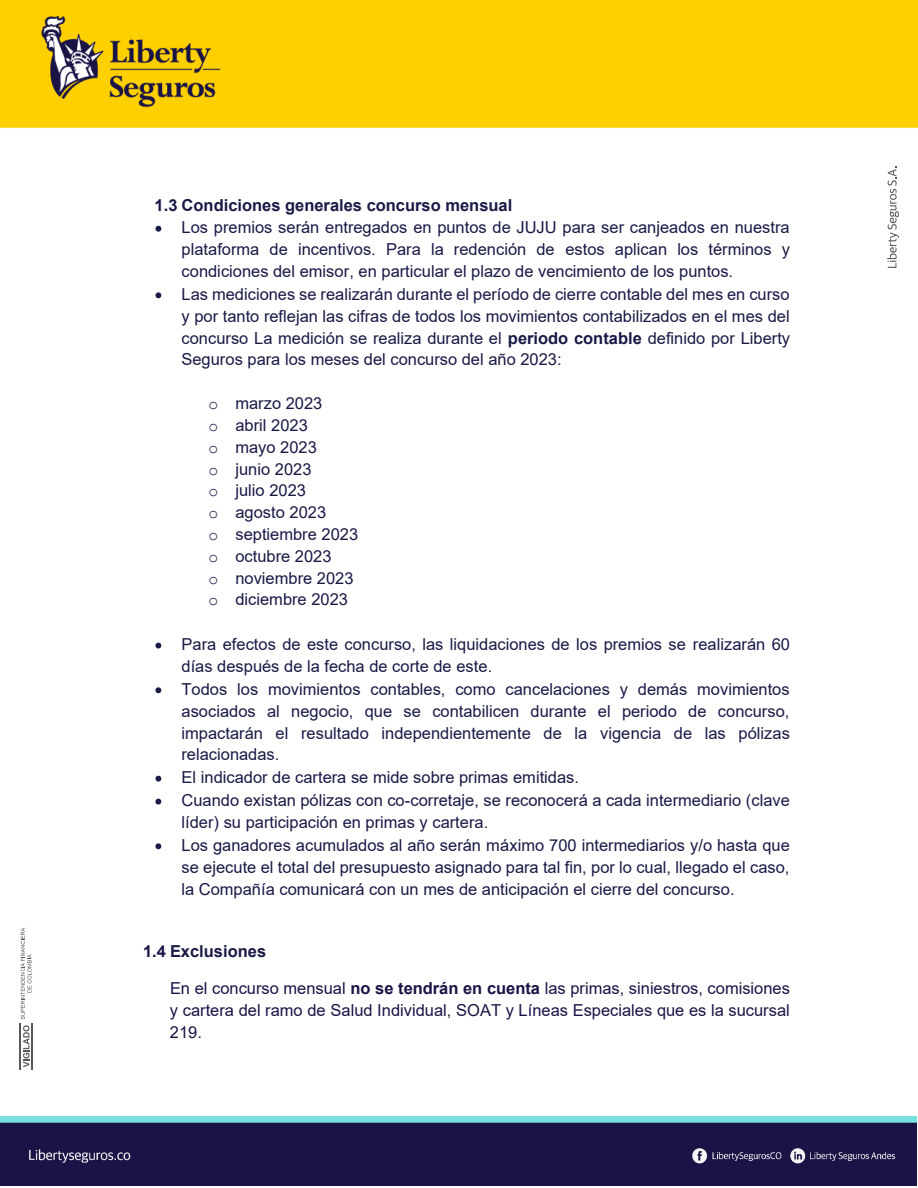
<style>
.page{position:relative;width:918px;height:1188px;background:#fff}
.page>*{position:absolute;margin:0;border:0;box-sizing:border-box;transform-origin:0 0}
.t1{font:16.5px/22.2px "Arial";color:#191a46}
.t2{font:16.5px/21.8px "Arial";color:#1a1446;text-align:justify}
.t3{font:700 16.5px "Arial";color:#191a46}
.s1{font-weight:700}
.s2{font-family:"Courier New"}
.s3{color:#1a1446}
</style>
<div class="page">
<img style="left:0;top:1116px;width:916px;height:69px">
<div style="left:0;top:0;width:918px;height:128px;background:#ffd000"></div>
<svg style="left:155px;top:226px;width:6px;height:6px"></svg>
<svg style="left:155px;top:292px;width:6px;height:6px"></svg>
<svg style="left:155px;top:643px;width:6px;height:6px"></svg>
<svg style="left:155px;top:687px;width:6px;height:6px"></svg>
<svg style="left:155px;top:776px;width:6px;height:6px"></svg>
<svg style="left:155px;top:799px;width:6px;height:6px"></svg>
<svg style="left:155px;top:843px;width:6px;height:6px"></svg>
<svg style="left:23px;top:1025px;width:7px;height:42px"></svg>
<hr style="left:19px;top:1023px;width:1px;height:46px;background:#585856">
<svg style="left:21px;top:928px;width:11px;height:91px"></svg>
<hr style="left:32px;top:1023px;width:1px;height:46px;background:#585856">
<svg style="left:887px;top:167px;width:12px;height:101px"></svg>
<p class="t3" style="left:155px;top:193px;width:359px">1.3 Condiciones generales concurso mensual</p>
<p class="t1" style="left:182px;top:216px;width:610px">Los premios serán entregados en puntos de JUJU para ser canjeados en nuestra plataforma de incentivos. Para la redención de estos aplican los términos y condiciones del emisor, en particular el plazo de vencimiento de los puntos.<br>Las mediciones se realizarán durante el período de cierre contable del mes en curso y por tanto reflejan las cifras de todos los movimientos contabilizados en el mes del concurso La medición se realiza durante el <span class="s1">periodo contable</span> definido por Liberty Seguros para los meses del concurso del año 2023:</p>
<p class="t1" style="left:208px;top:392px;width:151px;line-height:21.8px"><span class="s2">o</span> marzo 2023<br><span class="s2">o</span> abril 2023<br><span class="s2">o</span> mayo 2023<br><span class="s2">o</span> junio 2023<br><span class="s2">o</span> julio 2023<br><span class="s2">o</span> agosto 2023<br><span class="s2">o</span> septiembre 2023 <span class="s2">o</span> octubre 2023<br><span class="s2">o</span> noviembre 2023 <span class="s2">o</span> diciembre 2023</p>
<p class="t1" style="left:181px;top:633px;width:610px">Para efectos de este concurso, las liquidaciones de los premios se realizarán 60 días después de la fecha de corte de este.<br>Todos los movimientos contables, como cancelaciones y demás movimientos asociados al negocio, que se contabilicen durante el periodo de concurso, impactarán el resultado independientemente de la vigencia de las pólizas relacionadas.<br>El indicador de cartera se mide sobre primas emitidas.<br>Cuando existan pólizas con co-corretaje, se reconocerá a cada intermediario (clave líder) su participación en primas y cartera.<br>Los ganadores acumulados al año serán máximo 700 intermediarios y/o hasta que se ejecute el total del presupuesto asignado para tal fin, por lo cual, llegado el caso, la Compañía comunicará con un mes de anticipación el cierre del concurso.</p>
<p class="t3" style="left:143px;top:940px;width:125px"><span class="s3">1.4</span> Exclusiones</p>
<p class="t2" style="left:170px;top:977px;width:622px">En el concurso mensual <span class="s1">no se tendrán en cuenta</span> las primas, siniestros, comisiones y cartera del ramo de Salud Individual, SOAT y Líneas Especiales que es la sucursal 219.</p>
</div>
